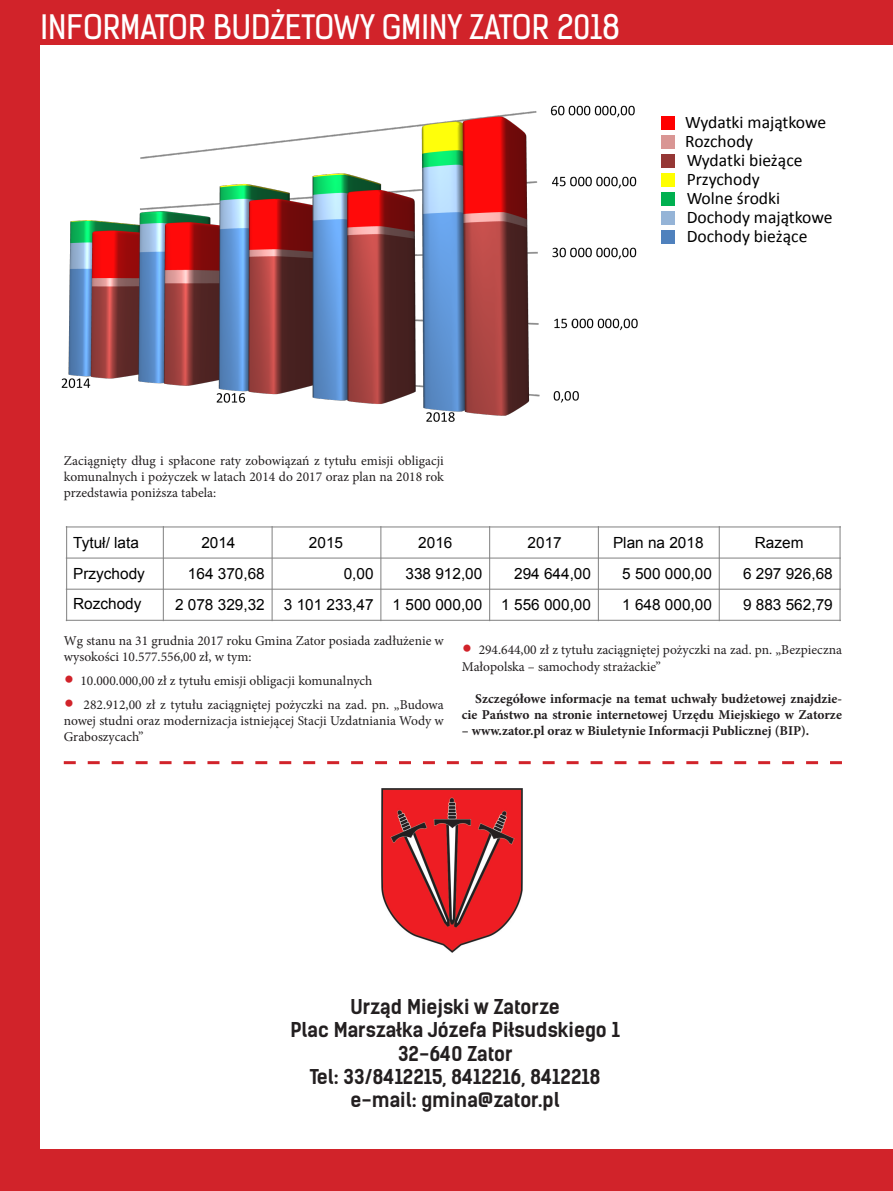
<style>
.page{position:relative;width:893px;height:1191px;background:#fff}
.page>*{position:absolute;margin:0;border:0;box-sizing:border-box;transform-origin:0 0}
.t1{font:32.1px "Kelson Sans";color:#fff}
.t2{font:20.55px "Calibri";color:#000}
.t3{font:700 19.5px/23.4px "Kelson Sans";color:#231f20;text-align:center}
.t4{font:17.55px "Calibri";color:#000}
.t5{font:15.3px "Arial";color:#000}
.t6{font:13.5px/16.2px "Minion Pro";color:#231f20;text-align:justify}
.t7{font:700 13.5px/16.2px "Minion Pro";color:#231f20;text-align:right}
.t8{font:13.2px "Arial";color:#000}
.s1{font-size:27px;color:#d1232a}
</style>
<div class="page">
<div style="left:0;top:0;width:40px;height:1191px;background:#d1232a"></div>
<div style="left:0;top:1149px;width:893px;height:42px;background:#d1232a"></div>
<div style="left:0;top:0;width:893px;height:45px;background:#d1232a"></div>
<hr style="left:163px;top:526px;width:1px;height:95px;background:#808080">
<hr style="left:272px;top:526px;width:1px;height:95px;background:#808080">
<hr style="left:380px;top:526px;width:1px;height:95px;background:#808080">
<hr style="left:489px;top:526px;width:1px;height:95px;background:#808080">
<hr style="left:598px;top:526px;width:1px;height:95px;background:#808080">
<hr style="left:719px;top:526px;width:1px;height:95px;background:#808080">
<hr style="left:66px;top:557px;width:775px;height:1px;background:#808080">
<hr style="left:66px;top:589px;width:775px;height:1px;background:#808080">
<hr style="left:66px;top:526px;width:1px;height:95px;background:#808080">
<hr style="left:840px;top:526px;width:1px;height:95px;background:#808080">
<hr style="left:66px;top:526px;width:775px;height:1px;background:#808080">
<hr style="left:66px;top:620px;width:775px;height:1px;background:#808080">
<img style="left:61px;top:105px;width:577px;height:317px">
<div style="left:662px;top:231px;width:13px;height:13px;background:#4f81bd"></div>
<div style="left:662px;top:211px;width:13px;height:14px;background:#95b4d7"></div>
<div style="left:662px;top:192px;width:13px;height:14px;background:#00b050"></div>
<div style="left:662px;top:173px;width:13px;height:14px;background:#ff0"></div>
<div style="left:662px;top:154px;width:13px;height:13px;background:#953735"></div>
<div style="left:662px;top:135px;width:13px;height:13px;background:#d99694"></div>
<div style="left:662px;top:116px;width:13px;height:13px;background:#f00"></div>
<img style="left:381px;top:789px;width:141px;height:163px">
<svg style="left:64px;top:761px;width:778px;height:3px"></svg>
<h1 class="t1" style="left:41px;top:7px;width:581px">INFORMATOR BUDŻETOWY GMINY ZATOR 2018</h1>
<p class="t4" style="left:685px;top:111px;width:143px">Wydatki majątkowe</p>
<p class="t4" style="left:685px;top:130px;width:70px">Rozchody</p>
<p class="t4" style="left:687px;top:149px;width:117px">Wydatki bieżące</p>
<p class="t4" style="left:687px;top:168px;width:75px">Przychody</p>
<p class="t4" style="left:687px;top:187px;width:95px">Wolne środki</p>
<h2 class="t2" style="left:765px;top:200px;width:110px">Wolne środki</h2>
<p class="t4" style="left:687px;top:207px;width:148px">Dochody majątkowe</p>
<p class="t4" style="left:687px;top:226px;width:122px">Dochody bieżące</p>
<p class="t6" style="left:64px;top:452px;width:382px">Zaciągnięty dług i spłacone raty zobowiązań z tytułu emisji obligacji komunalnych i pożyczek w latach 2014 do 2017 oraz plan na 2018 rok przedstawia poniższa tabela:</p>
<p class="t8" style="left:92px;top:473px;width:58px">Tytuł/ lata</p>
<p class="t8" style="left:202px;top:473px;width:31px">2014</p>
<p class="t8" style="left:295px;top:473px;width:31px">2015</p>
<p class="t8" style="left:389px;top:473px;width:31px">2016</p>
<p class="t5" style="left:73px;top:532px;width:67px">Tytuł/ lata</p>
<p class="t5" style="left:201px;top:532px;width:36px">2014</p>
<p class="t5" style="left:309px;top:532px;width:36px">2015</p>
<p class="t5" style="left:418px;top:532px;width:36px">2016</p>
<p class="t5" style="left:528px;top:532px;width:36px">2017</p>
<p class="t5" style="left:613px;top:532px;width:92px">Plan na 2018</p>
<p class="t5" style="left:755px;top:532px;width:50px">Razem</p>
<p class="t5" style="left:73px;top:563px;width:73px">Przychody</p>
<p class="t5" style="left:188px;top:563px;width:78px">164 370,68</p>
<p class="t5" style="left:344px;top:563px;width:31px">0,00</p>
<p class="t5" style="left:405px;top:563px;width:78px">338 912,00</p>
<p class="t5" style="left:514px;top:563px;width:78px">294 644,00</p>
<p class="t5" style="left:622px;top:563px;width:91px">5 500 000,00</p>
<p class="t5" style="left:743px;top:563px;width:91px">6 297 926,68</p>
<p class="t5" style="left:73px;top:594px;width:70px">Rozchody</p>
<p class="t5" style="left:175px;top:594px;width:417px">2 078 329,32 3 101 233,47 1 500 000,00 1 556 000,00</p>
<p class="t5" style="left:622px;top:594px;width:91px">1 648 000,00</p>
<p class="t5" style="left:743px;top:594px;width:91px">9 883 562,79</p>
<p class="t6" style="left:64px;top:632px;width:382px">Wg stanu na 31 grudnia 2017 roku Gmina Zator posiada zadłużenie w wysokości 10.577.556,00 zł, w tym:</p>
<p class="t6" style="left:64px;top:672px;width:310px"><span class="s1">•</span> 10.000.000,00 zł z tytułu emisji obligacji komunalnych</p>
<p class="t6" style="left:64px;top:696px;width:382px"><span class="s1">•</span> 282.912,00 zł z tytułu zaciągniętej pożyczki na zad. pn. „Budowa nowej studni oraz modernizacja istniejącej Stacji Uzdatniania Wody w Graboszycach”</p>
<p class="t6" style="left:462px;top:642px;width:382px"><span class="s1">•</span> 294.644,00 zł z tytułu zaciągniętej pożyczki na zad. pn. „Bezpieczna<br>Małopolska – samochody strażackie”</p>
<p class="t7" style="left:462px;top:690px;width:382px">Szczegółowe informacje na temat uchwały budżetowej znajdzie&shy;cie Państwo na stronie internetowej Urzędu Miejskiego w Zatorze</p>
<p class="t7" style="left:462px;top:723px;width:349px">– www.zator.pl oraz w Biuletynie Informacji Publicznej (BIP).</p>
<h3 class="t3" style="left:290px;top:995px;width:331px">Urząd Miejski w Zatorze<br>Plac Marszałka Józefa Piłsudskiego 1<br>32-640 Zator<br>Tel: 33/8412215, 8412216, 8412218 e-mail: gmina@zator.pl</h3>
</div>
